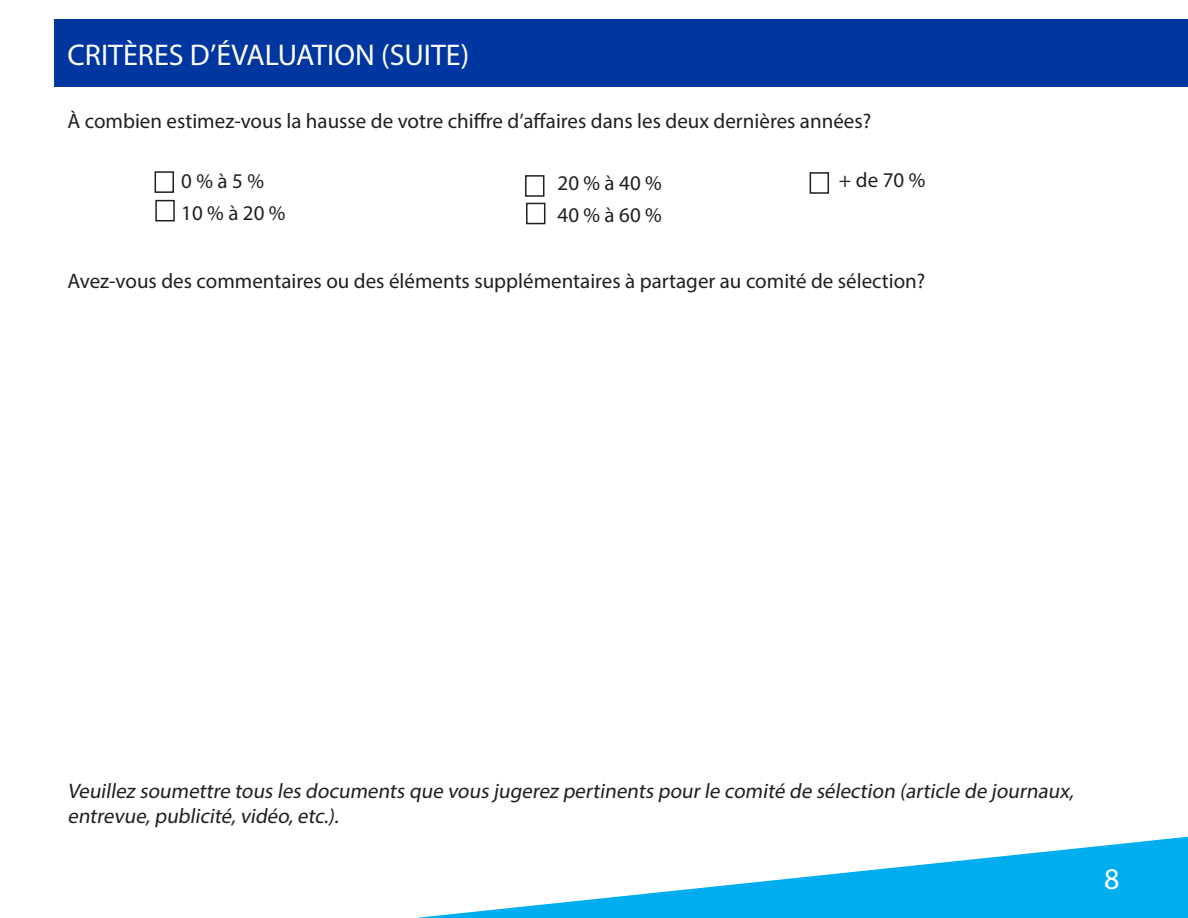
<style>
.page{position:relative;width:1188px;height:918px;background:#fff}
.page>*{position:absolute;margin:0;border:0;box-sizing:border-box;transform-origin:0 0}
.t1{font:30px "Myriad Pro";color:#fff}
.t2{font:21px/32px "Myriad Pro";color:#231f20}
.t3{font:italic 21px/25.2px "Myriad Pro";color:#231f20}
</style>
<div class="page">
<svg style="left:418px;top:837px;width:770px;height:81px"></svg>
<div style="left:54px;top:20px;width:1134px;height:67px;background:#0036a0"></div>
<div style="left:155px;top:200px;width:20px;height:21px;border:2px solid #231f20"></div>
<div style="left:526px;top:203px;width:19px;height:21px;border:2px solid #231f20"></div>
<div style="left:525px;top:175px;width:19px;height:22px;border:2px solid #231f20"></div>
<div style="left:810px;top:172px;width:19px;height:22px;border:2px solid #231f20"></div>
<div style="left:155px;top:171px;width:19px;height:22px;border:2px solid #231f20"></div>
<p class="t1" style="left:68px;top:36px;width:403px">CRITÈRES D’ÉVALUATION (SUITE)</p>
<p class="t2" style="left:68px;top:105px;width:805px">À combien estimez-vous la hausse de votre chiffre d’affaires dans les deux dernières années?</p>
<p class="t2" style="left:181px;top:165px;width:84px">0% à 5%</p>
<p class="t2" style="left:839px;top:164px;width:88px">+de 70%</p>
<p class="t2" style="left:181px;top:196px;width:106px">10% à 20%</p>
<p class="t2" style="left:558px;top:167px;width:106px">20% à 40%<br>40% à 60%</p>
<p class="t2" style="left:68px;top:265px;width:859px">Avez-vous des commentaires ou des éléments supplémentaires à partager au comité de sélection?</p>
<p class="t3" style="left:67px;top:778px;width:1012px">Veuillez soumettre tous les documents que vous jugerez pertinents pourle comité de sélection (article de journaux, entrevue,publicité,vidéo,etc.).</p>
<h1 class="t1" style="left:1104px;top:861px;width:17px">8</h1>
</div>
